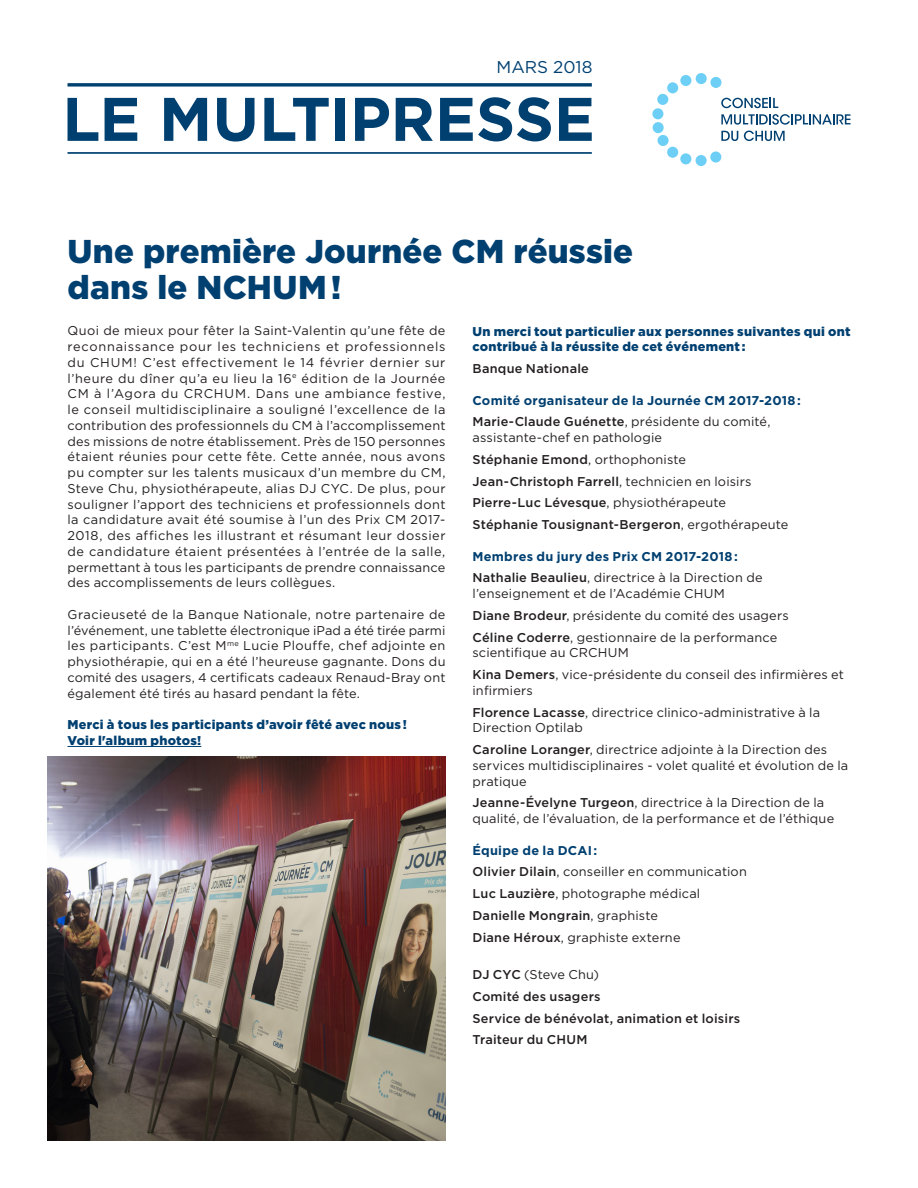
<style>
.page{position:relative;width:918px;height:1188px;background:#fff}
.page>*{position:absolute;margin:0;border:0;box-sizing:border-box;transform-origin:0 0}
.t1{font:700 61.35px "Gotham";letter-spacing:-.005em;color:#004071}
.t2{font:900 33px/36px "Gotham";letter-spacing:.005em;color:#004071}
.t3{font:17.1px "Gotham";color:#004071}
.t4{font:12.75px/15.8px "Gotham";letter-spacing:.015em;color:#231f20}
.t5{font:500 12.75px "Gotham";letter-spacing:.015em;color:#231f20}
.t6{font:900 12.75px/15.8px "Gotham";letter-spacing:.02em;color:#004071}
.t7{font:700 12.75px "Gotham";letter-spacing:.015em;color:#004071}
.t8{font:12.75px "Gotham";letter-spacing:-.005em;color:#231f20}
.s1{font-weight:500}
.s2{font-weight:400}
</style>
<div class="page">
<hr style="left:68px;top:152px;width:524px;height:2px;background:#004071">
<svg style="left:68px;top:83px;width:524px;height:4px;background:#255b85"></svg>
<svg style="left:721px;top:98px;width:57px;height:10px"></svg>
<svg style="left:721px;top:114px;width:129px;height:11px"></svg>
<svg style="left:721px;top:131px;width:17px;height:10px"></svg>
<svg style="left:744px;top:131px;width:41px;height:10px"></svg>
<div style="left:710px;top:77px;width:11px;height:11px;background:#6dcff6;border-radius:50%"></div>
<div style="left:696px;top:73px;width:11px;height:11px;background:#6dcff6;border-radius:50%"></div>
<div style="left:680px;top:75px;width:11px;height:11px;background:#6dcff6;border-radius:50%"></div>
<div style="left:667px;top:82px;width:11px;height:11px;background:#6dcff6;border-radius:50%"></div>
<div style="left:657px;top:94px;width:11px;height:11px;background:#6dcff6;border-radius:50%"></div>
<div style="left:652px;top:108px;width:11px;height:11px;background:#6dcff6;border-radius:50%"></div>
<div style="left:653px;top:122px;width:11px;height:11px;background:#6dcff6;border-radius:50%"></div>
<div style="left:658px;top:135px;width:11px;height:11px;background:#6dcff6;border-radius:50%"></div>
<div style="left:667px;top:147px;width:11px;height:11px;background:#6dcff6;border-radius:50%"></div>
<div style="left:680px;top:153px;width:11px;height:11px;background:#6dcff6;border-radius:50%"></div>
<div style="left:696px;top:155px;width:11px;height:11px;background:#6dcff6;border-radius:50%"></div>
<div style="left:710px;top:151px;width:11px;height:12px;background:#6dcff6;border-radius:50%"></div>
<hr style="left:68px;top:746px;width:133px;height:1px;background:#004071">
<img style="left:47px;top:756px;width:399px;height:385px">
<p class="t3" style="left:497px;top:57px;width:98px">MARS 2018</p>
<p class="t1" style="left:62px;top:82px;width:534px">LE MULTIPRESSE</p>
<p class="t2" style="left:68px;top:233px;width:567px">Une première Journée CM réussie dans le NCHUM!</p>
<p class="t4" style="left:68px;top:323px;width:380px;text-align:justify">Quoi de mieux pour fêter la Saint-Valentin qu’une fête de reconnaissance pour les techniciens et professionnels du CHUM! C’est effectivement le 14 février dernier sur l’heure du dîner qu’a eu lieu la 16<sup>e</sup> édition de la Journée CM à l’Agora du CRCHUM. Dans une ambiance festive, le conseil multidisciplinaire a souligné l’excellence de la contribution des professionnels du CM à l’accomplissement des missions de notre établissement. Près de 150 personnes étaient réunies pour cette fête. Cette année, nous avons pu compter sur les talents musicaux d’un membre du CM, Steve Chu, physiothérapeute, alias DJ CYC. De plus, pour souligner l’apport des techniciens et professionnels dont la candidature avait été soumise à l’un des Prix CM 2017- 2018, des affiches les illustrant et résumant leur dossier de candidature étaient présentées à l’entrée de la salle, permettant à tous les participants de prendre connaissance des accomplissements de leurs collègues.</p>
<p class="t4" style="left:68px;top:606px;width:380px;text-align:justify">Gracieuseté de la Banque Nationale, notre partenaire de l’événement, une tablette électronique iPad a été tirée parmi les participants. C’est M<sup>me</sup> Lucie Plouffe, chef adjointe en physiothérapie, qui en a été l’heureuse gagnante. Dons du comité des usagers, 4 certificats cadeaux Renaud-Bray ont également été tirés au hasard pendant la fête.</p>
<p class="t6" style="left:68px;top:716px;width:341px">Merci à tous les participants d’avoir fêté avec nous!</p>
<p class="t6" style="left:68px;top:732px;width:135px">Voir l'album photos!</p>
<p class="t6" style="left:472px;top:323px;width:379px">Un merci tout particulier aux personnes suivantes qui ont contribué à la réussite de cet événement:</p>
<p class="t5" style="left:472px;top:361px;width:118px">Banque Nationale</p>
<p class="t7" style="left:472px;top:392px;width:330px">Comité organisateur de la Journée CM 2017-2018:</p>
<p class="t4" style="left:472px;top:414px;width:300px"><span class="s1">Marie-Claude Guénette</span>, présidente du comité, assistante-chef en pathologie</p>
<p class="t5" style="left:472px;top:452px;width:215px">Stéphanie Emond<span class="s2">, orthophoniste</span></p>
<p class="t5" style="left:472px;top:473px;width:280px">Jean-Christoph Farrell<span class="s2">, technicien en loisirs</span></p>
<p class="t5" style="left:472px;top:495px;width:255px">Pierre-Luc Lévesque<span class="s2">, physiothérapeute</span></p>
<p class="t5" style="left:472px;top:517px;width:317px">Stéphanie Tousignant-Bergeron<span class="s2">, ergothérapeute</span></p>
<p class="t7" style="left:472px;top:548px;width:267px">Membres du jury des Prix CM 2017-2018:</p>
<p class="t4" style="left:472px;top:570px;width:292px"><span class="s1">Nathalie Beaulieu</span>, directrice à la Direction de l’enseignement et de l’Académie CHUM</p>
<p class="t4" style="left:472px;top:607px;width:318px"><span class="s1">Diane Brodeur</span>, présidente du comité des usagers</p>
<p class="t4" style="left:472px;top:629px;width:306px"><span class="s1">Céline Coderre</span>, gestionnaire de la performance scientifique au CRCHUM</p>
<p class="t4" style="left:472px;top:667px;width:373px"><span class="s1">Kina Demers</span>, vice-présidente du conseil des infirmières et infirmiers</p>
<p class="t4" style="left:472px;top:704px;width:349px"><span class="s1">Florence Lacasse</span>, directrice clinico-administrative à la<br>Direction Optilab</p>
<p class="t4" style="left:472px;top:742px;width:377px"><span class="s1">Caroline Loranger</span>, directrice adjointe à la Direction des services multidisciplinaires - volet qualité et évolution de la pratique</p>
<p class="t4" style="left:472px;top:795px;width:363px"><span class="s1">Jeanne-Évelyne Turgeon</span>, directrice à la Direction de la qualité, de l’évaluation, de la performance et de l’éthique</p>
<p class="t7" style="left:472px;top:842px;width:126px">Équipe de la DCAI:</p>
<p class="t4" style="left:472px;top:864px;width:276px"><span class="s1">Olivier Dilain</span>, conseiller en communication</p>
<p class="t4" style="left:472px;top:886px;width:229px"><span class="s1">Luc Lauzière</span>, photographe médical</p>
<p class="t5" style="left:472px;top:908px;width:187px">Danielle Mongrain<span class="s2">, graphiste</span></p>
<p class="t4" style="left:472px;top:929px;width:210px"><span class="s1">Diane Héroux</span>, graphiste externe</p>
<p class="t8" style="left:472px;top:967px;width:128px"><span class="s1">DJ CYC</span> (Steve Chu)</p>
<p class="t5" style="left:472px;top:989px;width:130px">Comité des usagers</p>
<p class="t5" style="left:472px;top:1010px;width:269px">Service de bénévolat, animation et loisirs</p>
<p class="t5" style="left:472px;top:1032px;width:117px">Traiteur du CHUM</p>
</div>
